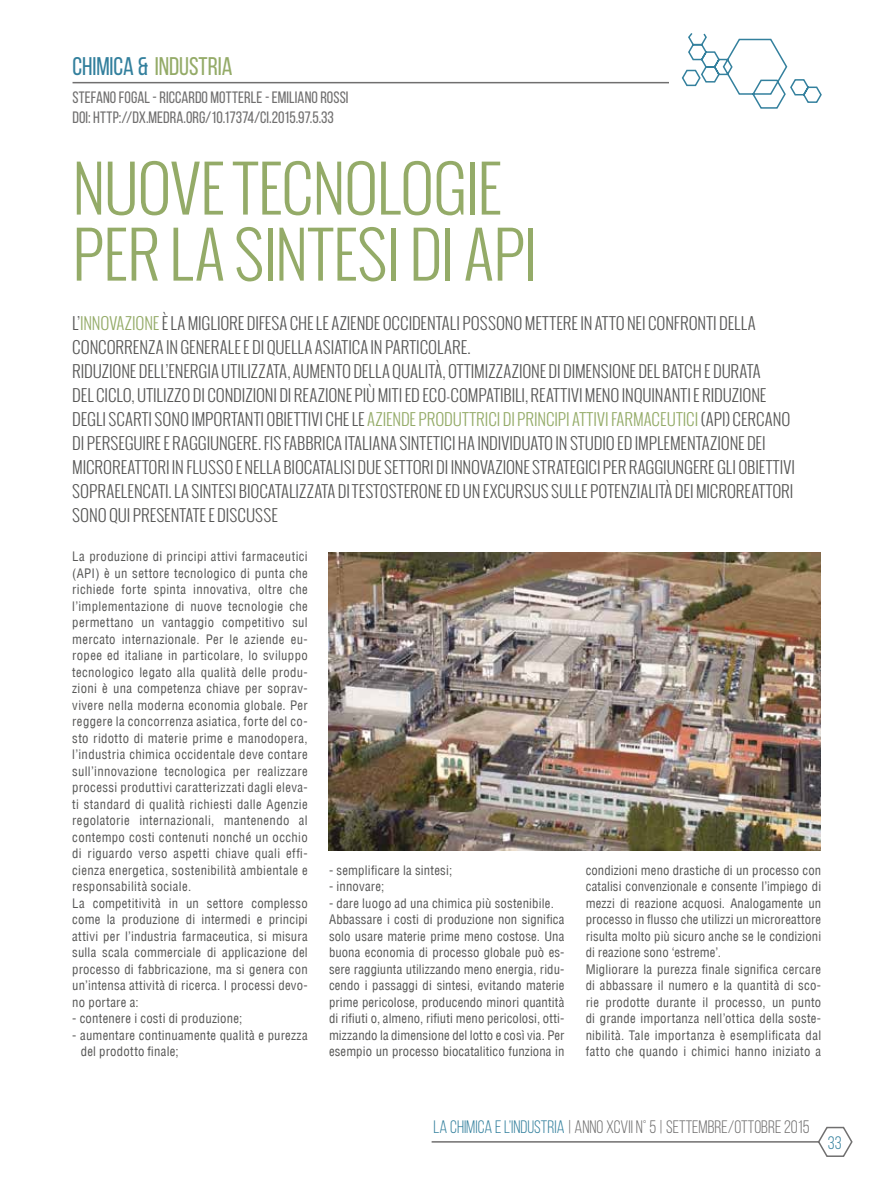
<style>
.page{position:relative;width:893px;height:1191px;background:#fff}
.page>*{position:absolute;margin:0;border:0;box-sizing:border-box;transform-origin:0 0}
.t1{font:300 63px/66px "Oswald";letter-spacing:-.015em;color:#94ab68}
.t2{font:25.5px "Bebas Neue";color:#94ab68}
.t3{font:18px "Bebas Neue";color:#706f6f}
.t4{font:18px "Bebas Neue";color:#33809d}
.t5{font:300 16.5px/24px "Oswald";color:#575756}
.t6{font:16.5px/19.8px "Bebas Neue";letter-spacing:.005em;color:#706f6f}
.t7{font:condensed 12.75px/16.5px "Helvetica LT";letter-spacing:.02em;color:#575756}
.s1{color:#33809d}
.s2{color:#94ab68}
</style>
<div class="page">
<hr style="left:73px;top:82px;width:596px;height:1px;background:#706f6f">
<svg style="left:681px;top:33px;width:141px;height:76px"></svg>
<svg style="left:431px;top:1126px;width:422px;height:31px"></svg>
<img style="left:329px;top:553px;width:492px;height:297px">
<h2 class="t2" style="left:73px;top:52px;width:162px"><span class="s1">CHIMICA &amp;</span> INDUSTRIA</h2>
<p class="t6" style="left:73px;top:87px;width:278px">STEFANO FOGAL - RICCARDO MOTTERLE - EMILIANO ROSSI<br>DOI: HTTP://DX.MEDRA.ORG/10.17374/CI.2015.97.5.33</p>
<h1 class="t1" style="left:72px;top:155px;width:467px">NUOVE TECNOLOGIE<br>PER LA SINTESI DI API</h1>
<p class="t5" style="left:72px;top:311px;width:724px">L’<span class="s2">INNOVAZIONE</span> È LA MIGLIORE DIFESA CHE LE AZIENDE OCCIDENTALI POSSONO METTERE IN ATTO NEI CONFRONTI DELLA CONCORRENZA IN GENERALE E DI QUELLA ASIATICA IN PARTICOLARE.<br>RIDUZIONE DELL’ENERGIA UTILIZZATA, AUMENTO DELLA QUALITÀ, OTTIMIZZAZIONE DI DIMENSIONE DEL BATCH E DURATA<br>DEL CICLO, UTILIZZO DI CONDIZIONI DI REAZIONE PIÙ MITI ED ECO-COMPATIBILI, REATTIVI MENO INQUINANTI E RIDUZIONE DEGLI SCARTI SONO IMPORTANTI OBIETTIVI CHE LE <span class="s2">AZIENDE PRODUTTRICI DI PRINCIPI ATTIVI FARMACEUTICI</span> (API) CERCANO DI PERSEGUIRE E RAGGIUNGERE. FIS FABBRICA ITALIANA SINTETICI HA INDIVIDUATO IN STUDIO ED IMPLEMENTAZIONE DEI MICROREATTORI IN FLUSSO E NELLA BIOCATALISI DUE SETTORI DI INNOVAZIONE STRATEGICI PER RAGGIUNGERE GLI OBIETTIVI SOPRAELENCATI. LA SINTESI BIOCATALIZZATA DI TESTOSTERONE ED UN EXCURSUS SULLE POTENZIALITÀ DEI MICROREATTORI SONO QUI PRESENTATE E DISCUSSE</p>
<p class="t7" style="left:72px;top:548px;width:237px">La produzione di principi attivi farmaceutici (API) è un settore tecnologico di punta che richiede forte spinta innovativa, oltre che l’implementazione di nuove tecnologie che permettano un vantaggio competitivo sul mercato internazionale. Per le aziende eu&shy;ropee ed italiane in particolare, lo sviluppo tecnologico legato alla qualità delle produ&shy;zioni è una competenza chiave per soprav&shy;vivere nella moderna economia globale. Per reggere la concorrenza asiatica, forte del co&shy;sto ridotto di materie prime e manodopera, l’industria chimica occidentale deve contare sull’innovazione tecnologica per realizzare processi produttivi caratterizzati dagli eleva&shy;ti standard di qualità richiesti dalle Agenzie regolatorie internazionali, mantenendo al contempo costi contenuti nonché un occhio di riguardo verso aspetti chiave quali effi&shy;cienza energetica, sostenibilità ambientale e responsabilità sociale.<br>La competitività in un settore complesso come la produzione di intermedi e principi attivi per l’industria farmaceutica, si misura sulla scala commerciale di applicazione del processo di fabbricazione, ma si genera con un’intensa attività di ricerca. I processi devo&shy;no portare a:</p>
<p class="t7" style="left:72px;top:1010px;width:172px">- contenere i costi di produzione;</p>
<p class="t7" style="left:81px;top:1026px;width:228px;text-indent:-9px">- aumentare continuamente qualità e purezza del prodotto finale;</p>
<p class="t7" style="left:329px;top:861px;width:125px">- semplificare la sintesi;</p>
<p class="t7" style="left:329px;top:878px;width:57px">- innovare;</p>
<p class="t7" style="left:329px;top:894px;width:237px">- dare luogo ad una chimica più sostenibile.<br>Abbassare i costi di produzione non significa solo usare materie prime meno costose. Una buona economia di processo globale può es&shy;sere raggiunta utilizzando meno energia, ridu&shy;cendo i passaggi di sintesi, evitando materie prime pericolose, producendo minori quantità di rifiuti o, almeno, rifiuti meno pericolosi, otti&shy;mizzando la dimensione del lotto e così via. Per esempio un processo biocatalitico funziona in</p>
<p class="t7" style="left:586px;top:861px;width:237px">condizioni meno drastiche di un processo con catalisi convenzionale e consente l’impiego di mezzi di reazione acquosi. Analogamente un processo in flusso che utilizzi un microreattore risulta molto più sicuro anche se le condizioni di reazione sono ‘estreme’.<br>Migliorare la purezza finale significa cercare di abbassare il numero e la quantità di sco&shy;rie prodotte durante il processo, un punto di grande importanza nell’ottica della soste&shy;nibilità. Tale importanza è esemplificata dal fatto che quando i chimici hanno iniziato a</p>
<h3 class="t3" style="left:434px;top:1117px;width:378px"><span class="s1">LA CHIMICA E L’INDUSTRIA</span> | ANNO XCVII N° 5 | SETTEMBRE/OTTOBRE 2015</h3>
<h3 class="t4" style="left:828px;top:1133px;width:15px">33</h3>
</div>
